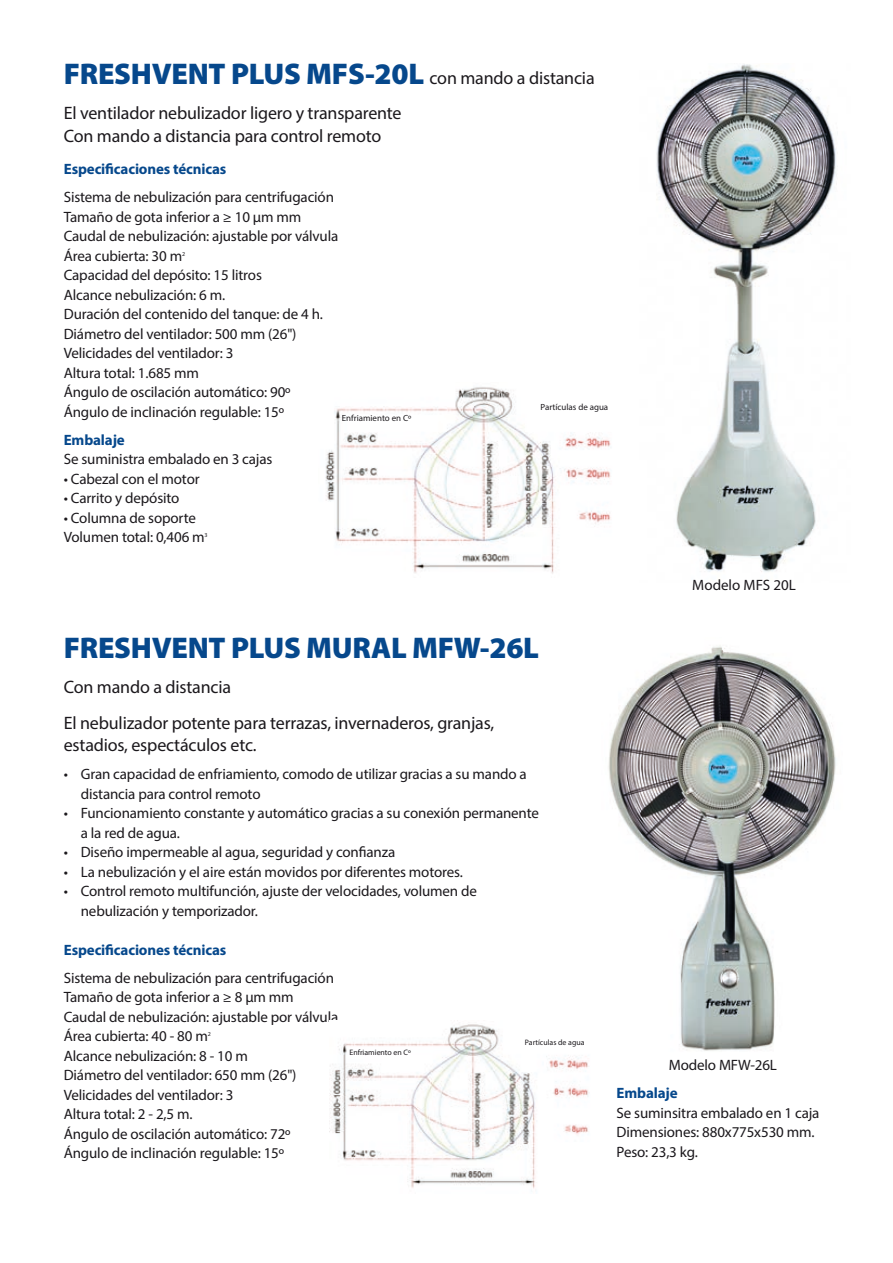
<style>
.page{position:relative;width:893px;height:1263px;background:#fff}
.page>*{position:absolute;margin:0;border:0;box-sizing:border-box;transform-origin:0 0}
.t1{font:900 30px "Myriad Pro";letter-spacing:-.01em;color:#06488c}
.t2{font:18px/22.5px "Myriad Pro";letter-spacing:-.01em;color:#1b181c}
.t3{font:15px/19.5px "Myriad Pro";letter-spacing:-.01em;color:#1b181c}
.t4{font:700 15px "Myriad Pro";letter-spacing:-.01em;color:#06488c}
.t5{font:8.85px "Myriad Pro";color:#1b181c}
.t6{font:7.8px "Myriad Pro";color:#1b181c}
.t7{font:6px "Myriad Pro";color:#1b181c}
.s1{font-weight:400;font-size:18px;color:#1b181c}
</style>
<div class="page">
<img style="left:325px;top:387px;width:286px;height:187px">
<img style="left:656px;top:64px;width:182px;height:508px">
<img style="left:608px;top:646px;width:228px;height:405px">
<img style="left:329px;top:1020px;width:260px;height:169px">
<h1 class="t1" style="left:64px;top:57px;width:532px">FRESHVENT PLUS MFS-20L <span class="s1">con mando a distancia</span></h1>
<p class="t2" style="left:64px;top:102px;width:339px">El ventilador nebulizador ligero y transparente<br>Con mando a distancia para control remoto</p>
<p class="t4" style="left:64px;top:159px;width:164px">Especificaciones técnicas</p>
<p class="t3" style="left:64px;top:187px;width:276px">Sistema de nebulización para centrifugación Tamaño de gota inferior a ≥ 10 µm mm Caudal de nebulización: ajustable por válvula Área cubierta: 30 m</p>
<p class="t7" style="left:182px;top:250px;width:5px">2</p>
<p class="t3" style="left:64px;top:265px;width:261px">Capacidad del depósito: 15 litros<br>Alcance nebulización: 6 m.<br>Duración del contenido del tanque: de 4 h.<br>Diámetro del ventilador: 500 mm (26")<br>Velicidades del ventilador: 3<br>Altura total: 1.685 mm<br>Ángulo de oscilación automático: 90º Ángulo de inclinación regulable: 15º</p>
<p class="t4" style="left:64px;top:430px;width:63px">Embalaje</p>
<p class="t3" style="left:64px;top:449px;width:210px">Se suministra embalado en 3 cajas</p>
<p class="t3" style="left:64px;top:469px;width:137px">• Cabezal con el motor</p>
<p class="t3" style="left:64px;top:488px;width:117px">• Carrito y depósito</p>
<p class="t3" style="left:64px;top:508px;width:142px">• Columna de soporte<br>Volumen total: 0,406 m</p>
<p class="t5" style="left:541px;top:402px;width:69px">Partículas de agua</p>
<p class="t5" style="left:342px;top:413px;width:71px">Enfriamiento en Cº</p>
<p class="t7" style="left:205px;top:531px;width:5px">3</p>
<p class="t3" style="left:692px;top:575px;width:105px">Modelo MFS 20L</p>
<h1 class="t1" style="left:64px;top:631px;width:477px">FRESHVENT PLUS MURAL MFW-26L</h1>
<p class="t2" style="left:64px;top:669px;width:432px;line-height:35.2px">Con mando a distancia<br>El nebulizador potente para terrazas, invernaderos, granjas,</p>
<p class="t2" style="left:64px;top:733px;width:194px">estadios, espectáculos etc.</p>
<p class="t3" style="left:81px;top:764px;width:448px;text-indent:-17px">• Gran capacidad de enfriamiento, comodo de utilizar gracias a su mando a distancia para control remoto</p>
<p class="t3" style="left:81px;top:803px;width:460px;text-indent:-17px">• Funcionamiento constante y automático gracias a su conexión permanente a la red de agua.</p>
<p class="t3" style="left:64px;top:842px;width:333px">• Diseño impermeable al agua, seguridad y confianza</p>
<p class="t3" style="left:64px;top:862px;width:401px">• La nebulización y el aire están movidos por diferentes motores.</p>
<p class="t3" style="left:81px;top:881px;width:398px;text-indent:-17px">• Control remoto multifunción, ajuste der velocidades, volumen de nebulización y temporizador.</p>
<p class="t4" style="left:64px;top:940px;width:164px">Especificaciones técnicas</p>
<p class="t3" style="left:64px;top:968px;width:276px">Sistema de nebulización para centrifugación Tamaño de gota inferior a ≥ 8 µm mm Caudal de nebulización: ajustable por válvula Área cubierta: 40 - 80 m</p>
<p class="t7" style="left:208px;top:1030px;width:5px">2</p>
<p class="t3" style="left:64px;top:1046px;width:234px">Alcance nebulización: 8 - 10 m<br>Diámetro del ventilador: 650 mm (26")<br>Velicidades del ventilador: 3<br>Altura total: 2 - 2,5 m.<br>Ángulo de oscilación automático: 72º<br>Ángulo de inclinación regulable: 15º</p>
<p class="t3" style="left:669px;top:1055px;width:110px">Modelo MFW-26L</p>
<p class="t6" style="left:525px;top:1037px;width:61px">Partículas de agua</p>
<p class="t6" style="left:349px;top:1047px;width:63px">Enfriamiento en Cº</p>
<p class="t4" style="left:617px;top:1083px;width:63px">Embalaje</p>
<p class="t3" style="left:617px;top:1102px;width:204px">Se suminsitra embalado en 1 caja<br>Dimensiones: 880x775x530 mm.<br>Peso: 23,3 kg.</p>
</div>
